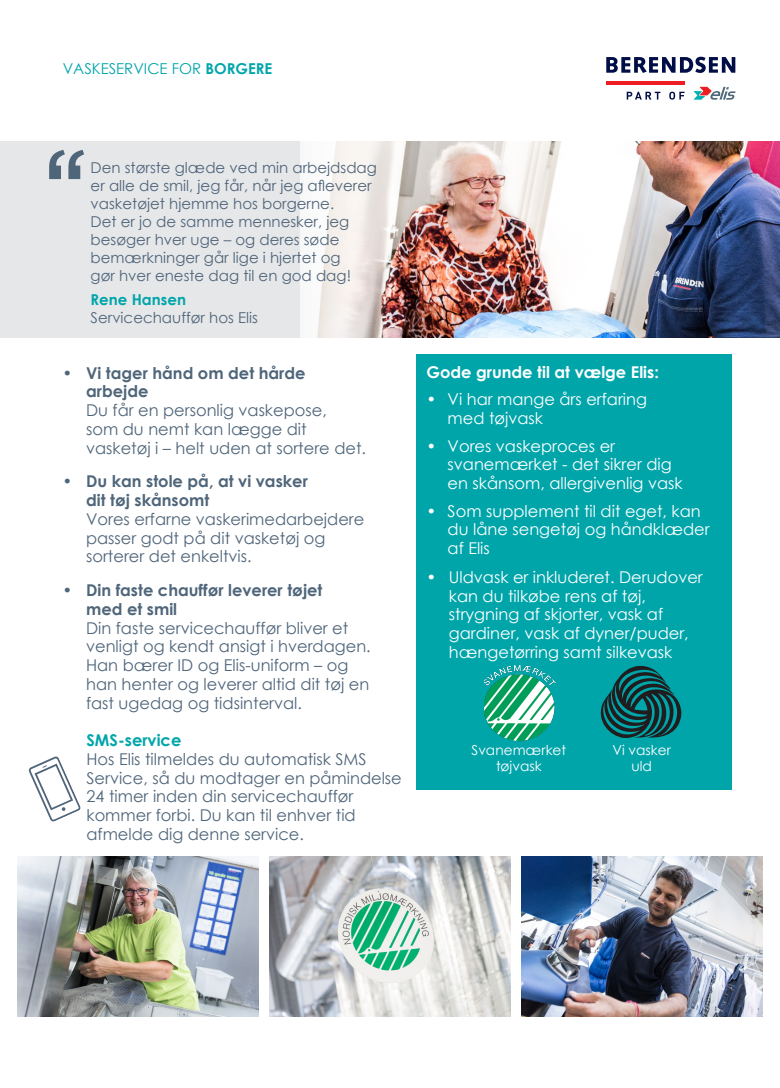
<style>
.page{position:relative;width:780px;height:1088px;background:#fff}
.page>*{position:absolute;margin:0;border:0;box-sizing:border-box;transform-origin:0 0}
.t1{font:16.25px/18.8px "Century Gothic";color:#4f657a}
.t2{font:16.25px/18.8px "Century Gothic";color:#fff}
.t3{font:700 16.25px "Century Gothic";color:#fff}
.t4{font:15px/18px "Century Gothic";color:#4f657a}
.t5{font:15px "Century Gothic";color:#00a5aa}
.t6{font:700 15px "Century Gothic";color:#00a5aa}
.t7{font:13.75px/16.5px "Century Gothic";color:#fff;text-align:center}
.s1{font-weight:700}
.s2{font-weight:700;color:#00a5aa}
</style>
<div class="page">
<div style="left:416px;top:354px;width:316px;height:436px;background:#00a5aa"></div>
<svg style="left:600px;top:666px;width:81px;height:72px"></svg>
<div style="left:0;top:142px;width:779px;height:196px;background:#e6e7e9"></div>
<img style="left:301px;top:142px;width:478px;height:196px">
<svg style="left:49px;top:150px;width:35px;height:29px"></svg>
<img style="left:269px;top:856px;width:241px;height:161px">
<img style="left:18px;top:856px;width:240px;height:161px">
<img style="left:521px;top:856px;width:241px;height:161px">
<img style="left:484px;top:666px;width:71px;height:76px">
<svg style="left:28px;top:756px;width:53px;height:66px"></svg>
<svg style="left:606px;top:57px;width:129px;height:16px"></svg>
<hr style="left:606px;top:81px;width:78px;height:3px;background:#ee1d23">
<svg style="left:626px;top:92px;width:34px;height:8px"></svg>
<svg style="left:669px;top:92px;width:15px;height:8px"></svg>
<svg style="left:694px;top:87px;width:41px;height:13px"></svg>
<p class="t5" style="left:63px;top:58px;width:211px">VASKESERVICE FOR <span class="s1">BORGERE</span></p>
<p class="t4" style="left:91px;top:159px;width:288px">Den største glæde ved min arbejdsdag er alle de smil, jeg får, når jeg afleverer vasketøjet hjemme hos borgerne.<br>Det er jo de samme mennesker, jeg besøger hver uge – og deres søde bemærkninger går lige i hjertet og<br>gør hver eneste dag til en god dag!</p>
<p class="t6" style="left:91px;top:288px;width:97px">Rene Hansen</p>
<p class="t4" style="left:91px;top:308px;width:169px">Servicechauffør hos Elis</p>
<p class="t1" style="left:86px;top:363px;width:281px;text-indent:-24px">• <span class="s1">Vi tager hånd om det hårde arbejde<br></span>Du får en personlig vaskepose,<br>som du nemt kan lægge dit vasketøj i – helt uden at sortere det.</p>
<p class="t1" style="left:86px;top:472px;width:280px;text-indent:-24px">• <span class="s1">Du kan stole på, at vi vasker<br>dit tøj skånsomt<br></span>Vores erfarne vaskerimedarbejdere passer godt på dit vasketøj og sorterer det enkeltvis.</p>
<p class="t1" style="left:86px;top:581px;width:286px;text-indent:-24px">• <span class="s1">Din faste chauffør leverer tøjet<br>med et smil<br></span>Din faste servicechauffør bliver et venligt og kendt ansigt i hverdagen.<br>Han bærer ID og Elis-uniform – og han henter og leverer altid dit tøj en fast ugedag og tidsinterval.</p>
<p class="t1" style="left:86px;top:731px;width:317px"><span class="s2">SMS-service<br></span>Hos Elis tilmeldes du automatisk SMS<br>Service, så du modtager en påmindelse<br>24 timer inden din servicechauffør kommer forbi. Du kan til enhver tid afmelde dig denne service.</p>
<p class="t3" style="left:426px;top:360px;width:234px">Gode grunde til at vælge Elis:</p>
<p class="t2" style="left:447px;top:390px;width:201px;text-indent:-21px">• Vi har mange års erfaring med tøjvask</p>
<p class="t2" style="left:447px;top:436px;width:236px;text-indent:-21px">• Vores vaskeproces er svanemærket - det sikrer dig en skånsom, allergivenlig vask</p>
<p class="t2" style="left:447px;top:501px;width:263px;text-indent:-21px">• Som supplement til dit eget, kan du låne sengetøj og håndklæder af Elis</p>
<p class="t2" style="left:449px;top:567px;width:255px;text-indent:-22px">• Uldvask er inkluderet. Derudover kan du tilkøbe rens af tøj, strygning af skjorter, vask af gardiner, vask af dyner/puder, hængetørring samt silkevask</p>
<p class="t7" style="left:471px;top:741px;width:96px">Svanemærket tøjvask</p>
<p class="t7" style="left:612px;top:741px;width:60px">Vi vasker</p>
<p class="t7" style="left:631px;top:757px;width:22px">uld</p>
</div>
